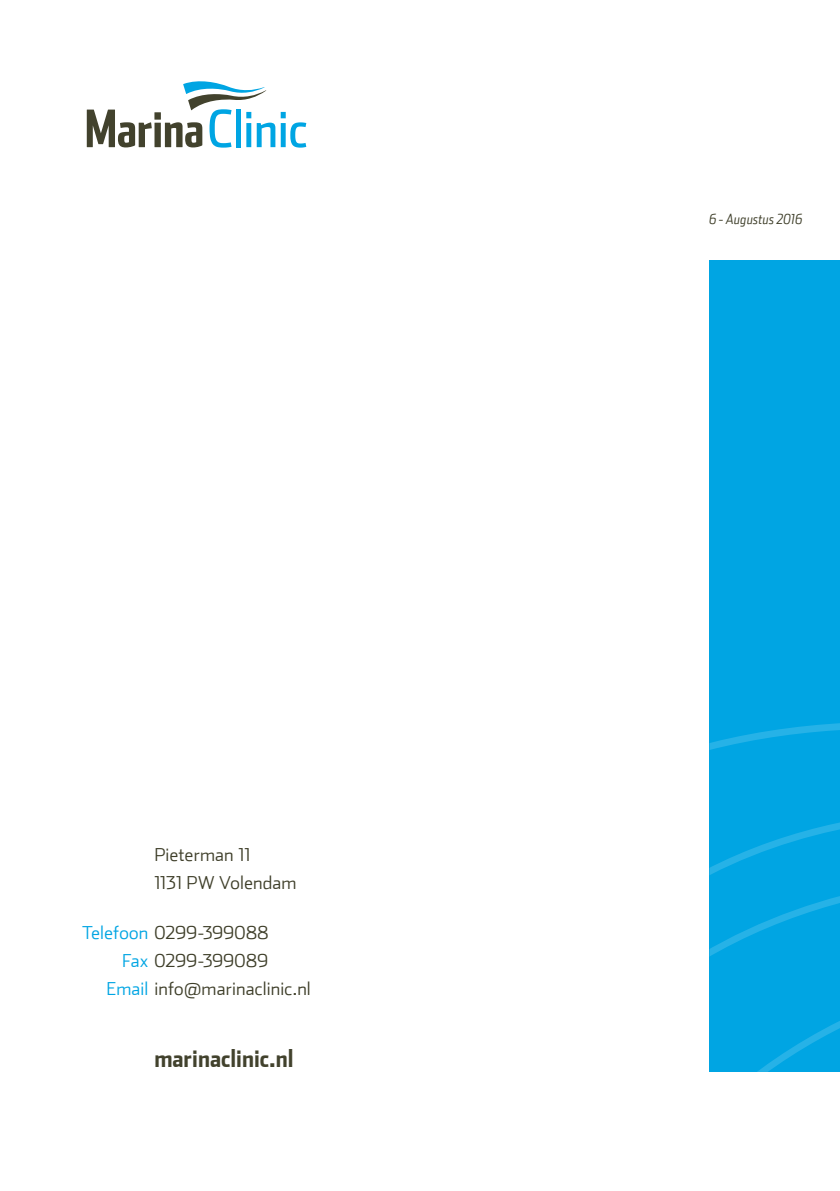
<style>
.page{position:relative;width:840px;height:1191px;background:#fff}
.page>*{position:absolute;margin:0;border:0;box-sizing:border-box;transform-origin:0 0}
.t1{font:700 24px "Stainless Cond";color:#42422d}
.t2{font:300 18px/28px "Stainless";letter-spacing:.015em;color:#3e3e29}
.t3{font:italic 300 14px "Stainless Cond";letter-spacing:.01em;color:#3e3e29}
.s1{color:#00a5e3}
</style>
<div class="page">
<div style="left:709px;top:261px;width:130px;height:810px;background:#00a5e3"></div>
<svg style="left:87px;top:81px;width:219px;height:67px"></svg>
<svg style="left:709px;top:692px;width:131px;height:379px"></svg>
<p class="t2" style="left:154px;top:840px;width:144px">Pieterman 11<br>1131 PW Volendam</p>
<p class="t2" style="left:82px;top:918px;width:188px"><span class="s1">Telefoon</span> 0299-399088</p>
<p class="t2" style="left:122px;top:946px;width:147px"><span class="s1">Fax</span> 0299-399089</p>
<p class="t2" style="left:106px;top:974px;width:206px"><span class="s1">Email</span> info@marinaclinic.nl</p>
<h1 class="t1" style="left:154px;top:1043px;width:141px">marinaclinic.nl</h1>
<p class="t3" style="left:709px;top:211px;width:94px">6 - Augustus 2016</p>
</div>
